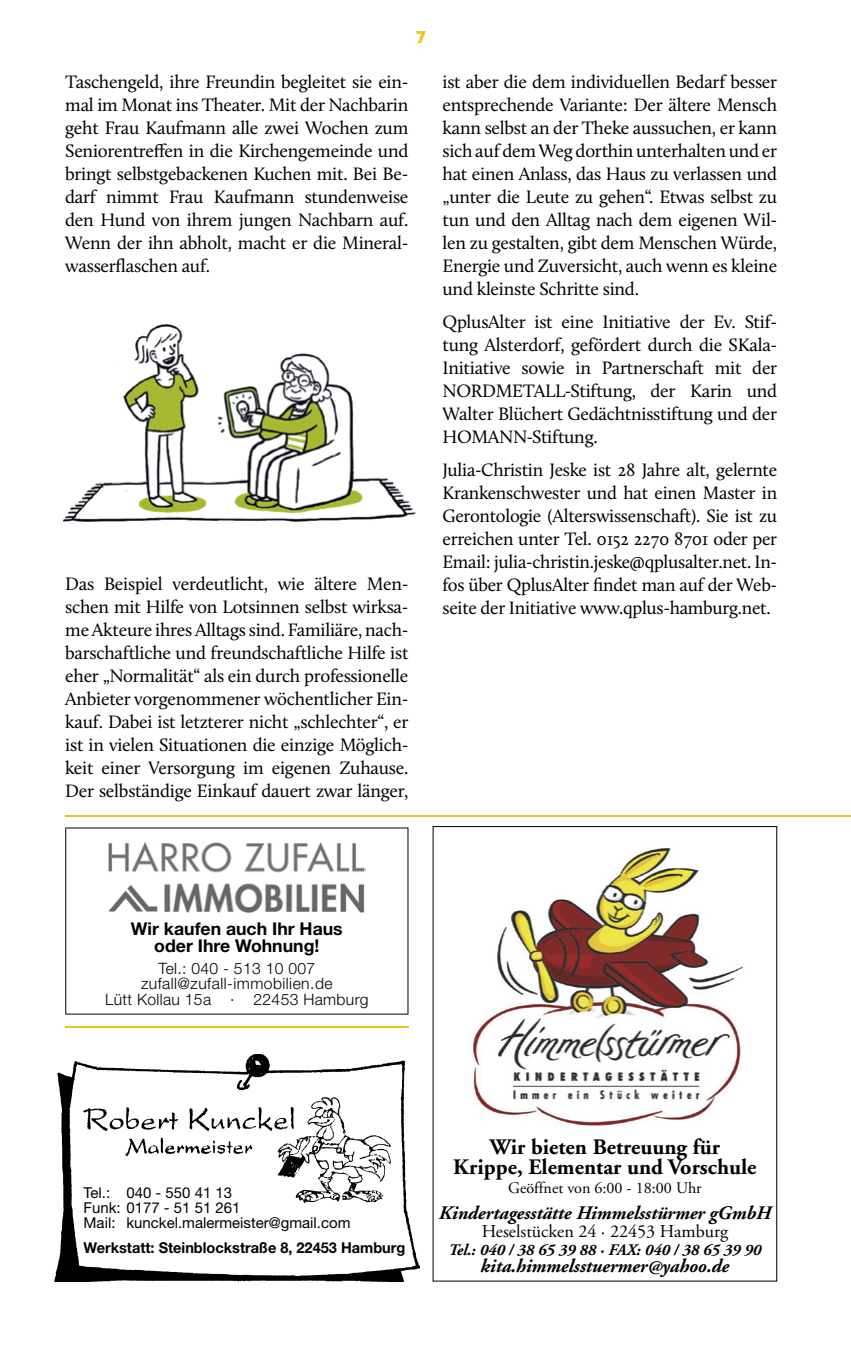
<style>
.page{position:relative;width:851px;height:1361px;background:#fff}
.page>*{position:absolute;margin:0;border:0;box-sizing:border-box;transform-origin:0 0}
.t1{font:700 22px/20px "Adobe Garamond";color:#000;text-align:center}
.t2{font:italic 700 19px "Adobe Garamond";letter-spacing:-.005em;color:#000}
.t3{font:18.6px/23px "Calluna";letter-spacing:-.015em;color:#000;text-align:justify}
.t4{font:18px "Adobe Garamond";color:#000}
.t5{font:800 18px "Mont";color:#ebc818}
.t6{font:700 17.6px/17.6px "Helvetica Neue LT";color:#000;text-align:center}
.t7{font:italic 700 16px "Adobe Garamond";letter-spacing:-.005em;color:#000}
.t8{font:16px "Adobe Garamond";color:#000}
.t9{font:300 15.6px/15.6px "Helvetica Neue LT";letter-spacing:.02em;color:#000;text-align:center}
.t10{font:15px/15px "Helvetica Neue LT";color:#000}
.t11{font:700 15px "Helvetica Neue LT";color:#000}
</style>
<div class="page">
<hr style="left:65px;top:815px;width:785px;height:1px;background:#ebc818">
<hr style="left:65px;top:1026px;width:343px;height:1px;background:#ebc818">
<img style="left:63px;top:324px;width:353px;height:198px">
<img style="left:54px;top:1054px;width:365px;height:227px">
<img style="left:269px;top:1087px;width:130px;height:135px">
<img style="left:81px;top:1101px;width:214px;height:59px">
<svg style="left:65px;top:827px;width:343px;height:187px"></svg>
<img style="left:108px;top:840px;width:257px;height:74px">
<img style="left:471px;top:848px;width:273px;height:278px">
<p class="t5" style="left:416px;top:25px;width:11px">7</p>
<p class="t3" style="left:65px;top:70px;width:345px">Taschengeld, ihre Freundin begleitet sie ein&shy;mal im Monat ins Theater. Mit der Nachbarin geht Frau Kaufmann alle zwei Wochen zum Seniorentreffen in die Kirchengemeinde und bringt selbstgebackenen Kuchen mit. Bei Be&shy;darf nimmt Frau Kaufmann stundenweise den Hund von ihrem jungen Nachbarn auf.<br>Wenn der ihn abholt, macht er die Mineral&shy;wasserflaschen auf.</p>
<p class="t3" style="left:65px;top:571px;width:345px">Das Beispiel verdeutlicht, wie ältere Men&shy;schen mit Hilfe von Lotsinnen selbst wirksa&shy;me Akteure ihres Alltags sind. Familiäre, nach&shy;barschaftliche und freundschaftliche Hilfe ist eher „Normalität“ als ein durch professionelle Anbieter vorgenommener wöchentlicher Ein&shy;kauf. Dabei ist letzterer nicht „schlechter“, er ist in vielen Situationen die einzige Möglich&shy;keit einer Versorgung im eigenen Zuhause.<br>Der selbständige Einkauf dauert zwar länger,</p>
<p class="t3" style="left:442px;top:70px;width:336px">ist aber die dem individuellen Bedarf besser entsprechende Variante: Der ältere Mensch kann selbst an der Theke aussuchen, er kann sich auf dem Weg dorthin unterhalten und er hat einen Anlass, das Haus zu verlassen und „unter die Leute zu gehen“. Etwas selbst zu tun und den Alltag nach dem eigenen Wil&shy;len zu gestalten, gibt dem Menschen Würde, Energie und Zuversicht, auch wenn es kleine und kleinste Schritte sind.</p>
<p class="t3" style="left:442px;top:310px;width:336px">QplusAlter ist eine Initiative der Ev. Stif&shy;tung Alsterdorf, gefördert durch die SKala-Initiative sowie in Partnerschaft mit der NORDMETALL-Stiftung, der Karin und Walter Blüchert Gedächtnisstiftung und der HOMANN-Stiftung.</p>
<p class="t3" style="left:442px;top:458px;width:336px">Julia-Christin Jeske ist 28 Jahre alt, gelernte Krankenschwester und hat einen Master in Gerontologie (Alterswissenschaft). Sie ist zu erreichen unter Tel. 0152 2270 8701 oder per Email: julia-christin.jeske@qplusalter.net. In&shy;fos über QplusAlter findet man auf der Web&shy;seite der Initiative www.qplus-hamburg.net.</p>
<p class="t6" style="left:131px;top:919px;width:213px">Wir kaufen auch Ihr Haus oder Ihre Wohnung!</p>
<p class="t9" style="left:105px;top:960px;width:265px">Tel.: 040 - 513 10 007 zufall@zufall-immobilien.de<br>Lütt Kollau 15a · 22453 Hamburg</p>
<p class="t10" style="left:84px;top:1184px;width:268px">Tel.: 040 - 550 41 13<br>Funk: 0177 - 51 51 261<br>Mail: kunckel.malermeister@gmail.com</p>
<p class="t11" style="left:84px;top:1238px;width:323px">Werkstatt: Steinblockstraße 8, 22453 Hamburg</p>
<p class="t1" style="left:453px;top:1137px;width:305px">Wir bieten Betreuung für<br>Krippe, Elementar und Vorschule</p>
<p class="t8" style="left:508px;top:1179px;width:195px">Geöffnet von 6:00 - 18:00 Uhr</p>
<p class="t2" style="left:438px;top:1203px;width:334px">Kindertagesstätte Himmelsstürmer gGmbH</p>
<p class="t4" style="left:481px;top:1222px;width:248px">Heselstücken 24 · 22453 Hamburg</p>
<p class="t7" style="left:448px;top:1240px;width:314px">Tel.: 040 / 38 65 39 88 · FAX: 040 / 38 65 39 90</p>
<p class="t2" style="left:480px;top:1255px;width:250px">kita.himmelsstuermer@yahoo.de</p>
</div>
